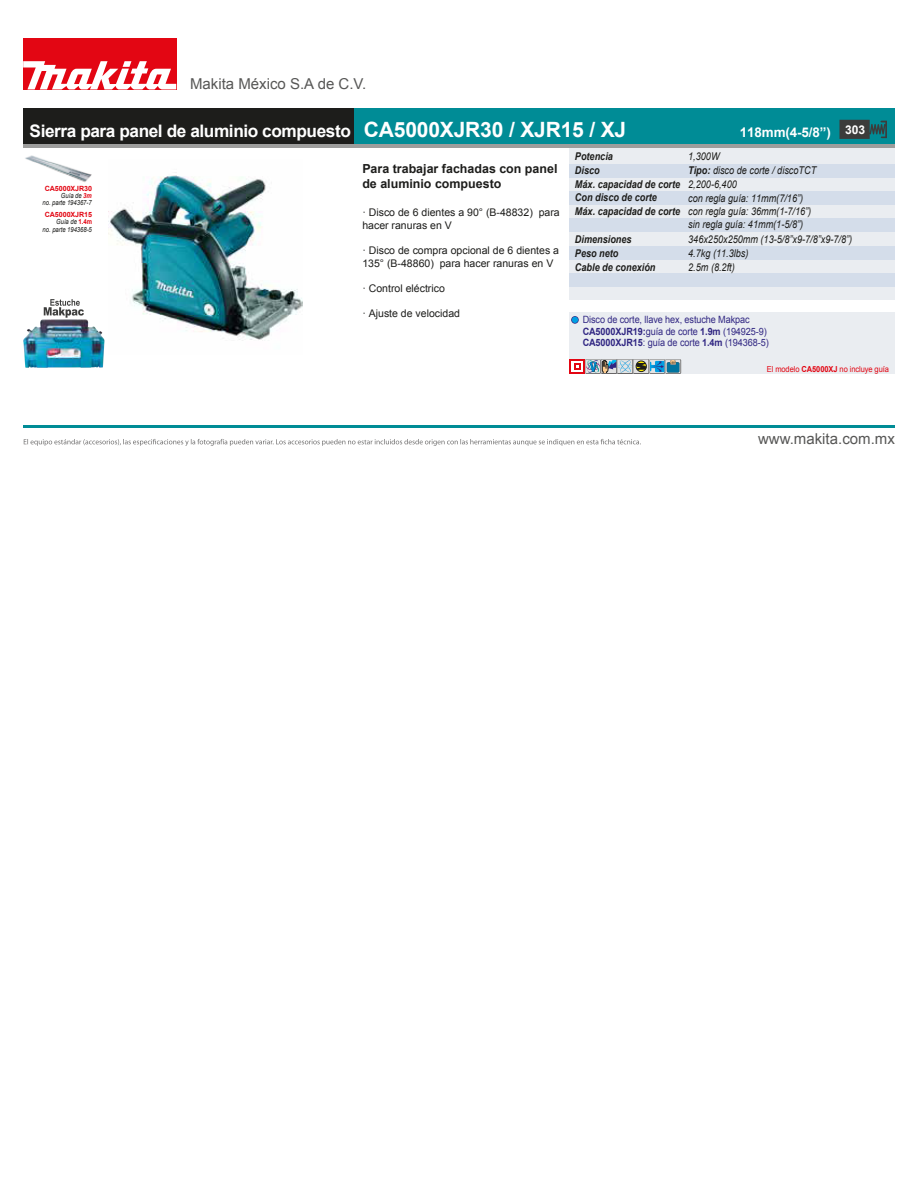
<style>
.page{position:relative;width:918px;height:1188px;background:#fff}
.page>*{position:absolute;margin:0;border:0;box-sizing:border-box;transform-origin:0 0}
.t1{font:700 17.25px "Arial";letter-spacing:-.025em;color:#fff}
.t2{font:15px "Arial";color:#575756}
.t3{font:700 13.35px "Arial";letter-spacing:-.01em;color:#fff}
.t4{font:700 12.45px/15px "Arial";color:#1d1d1b}
.t5{font:italic 10.65px/13.5px "Arial";color:#1d1d1b;scale:.85 1}
.t6{font:italic 700 10.65px "Arial";color:#1d1d1b;scale:.85 1}
.t7{font:10.5px/12.6px "Arial";color:#1d1d1b}
.t8{font:10.05px/11.7px "Arial";letter-spacing:-.01em;color:#312783;scale:.91 1}
.t9{font:8.25px "Arial";letter-spacing:-.01em;color:#e30613;scale:.91 1}
.t10{font:700 7.2px "Arial";letter-spacing:-.01em;color:#e30613}
.t11{font:italic 7.05px/7.2px "Arial";letter-spacing:-.01em;color:#1d1d1b;text-align:right;scale:.85 1}
.s1{font-size:21px}
.s2{font-weight:700}
.s3{font-weight:700;color:#e30613}
.s4{font-weight:700;font-style:normal;color:#e30613}
</style>
<div class="page">
<img style="left:108px;top:172px;width:195px;height:169px">
<div style="left:569px;top:312px;width:326px;height:62px;background:#eaedf1"></div>
<div style="left:569px;top:148px;width:326px;height:152px;background:#eaedf1"></div>
<div style="left:569px;top:164px;width:326px;height:13px;background:#d4ddea"></div>
<div style="left:569px;top:191px;width:326px;height:14px;background:#d4ddea"></div>
<div style="left:569px;top:218px;width:326px;height:14px;background:#d4ddea"></div>
<div style="left:569px;top:246px;width:326px;height:14px;background:#d4ddea"></div>
<div style="left:569px;top:273px;width:326px;height:14px;background:#d4ddea"></div>
<hr style="left:23px;top:425px;width:872px;height:2px;background:#008c96">
<div style="left:23px;top:38px;width:153px;height:51px;background:#e30613"></div>
<svg style="left:23px;top:61px;width:153px;height:28px"></svg>
<div style="left:23px;top:109px;width:872px;height:35px;background:#1d1d1b"></div>
<div style="left:355px;top:109px;width:540px;height:35px;background:#008c96"></div>
<hr style="left:23px;top:144px;width:872px;height:4px;background:#9d9d9c">
<svg style="left:571px;top:316px;width:8px;height:8px"></svg>
<svg style="left:572px;top:317px;width:6px;height:6px"></svg>
<svg style="left:24px;top:439px;width:617px;height:7px"></svg>
<svg style="left:839px;top:120px;width:48px;height:19px"></svg>
<div style="left:569px;top:359px;width:16px;height:15px;background:#e30613"></div>
<div style="left:571px;top:361px;width:12px;height:11px;background:#fff"></div>
<svg style="left:574px;top:363px;width:6px;height:7px"></svg>
<svg style="left:585px;top:359px;width:96px;height:15px"></svg>
<img style="left:25px;top:155px;width:67px;height:27px">
<img style="left:23px;top:319px;width:82px;height:49px">
<svg style="left:44px;top:299px;width:40px;height:19px"></svg>
<h2 class="t2" style="left:190px;top:74px;width:178px">Makita México S.A de C.V.</h2>
<h1 class="t1" style="left:30px;top:120px;width:598px">Sierra para panel de aluminio compuesto <span class="s1">CA5000XJR30 / XJR15 / XJ</span></h1>
<p class="t4" style="left:362px;top:161px;width:197px">Para trabajar fachadas con panel de aluminio compuesto</p>
<p class="t7" style="left:362px;top:206px;width:199px">· Disco de 6 dientes a 90° (B-48832) para hacer ranuras en V</p>
<p class="t7" style="left:362px;top:244px;width:198px">· Disco de compra opcional de 6 dientes a<br>135° (B-48860) para hacer ranuras en V</p>
<p class="t7" style="left:362px;top:282px;width:84px">· Control eléctrico</p>
<p class="t7" style="left:362px;top:308px;width:99px">· Ajuste de velocidad</p>
<p class="t3" style="left:740px;top:124px;width:127px">118mm(4-5/8”) <sup>303</sup></p>
<p class="t6" style="left:575px;top:150px;width:46px">Potencia</p>
<p class="t5" style="left:688px;top:150px;width:152px">1,300W<br><span class="s2">Tipo:</span> disco de corte / discoTCT<br>2,200-6,400<br>con regla guía: 11mm(7/16”) con regla guía: 36mm(1-7/16”) sin regla guía: 41mm(1-5/8”)</p>
<p class="t6" style="left:575px;top:163px;width:31px">Disco</p>
<p class="t6" style="left:575px;top:177px;width:125px">Máx. capacidad de corte</p>
<p class="t6" style="left:575px;top:205px;width:125px">Máx. capacidad de corte</p>
<p class="t10" style="left:45px;top:183px;width:49px">CA5000XJR30</p>
<p class="t11" style="left:43px;top:192px;width:60px">Guía de <span class="s3">3m<br></span>no. parte 194367-7</p>
<p class="t10" style="left:45px;top:210px;width:49px">CA5000XJR15</p>
<p class="t11" style="left:43px;top:218px;width:60px">Guía de <span class="s4">1.4m<br></span>no. parte 194368-5</p>
<p class="t6" style="left:575px;top:191px;width:98px">Con disco de corte</p>
<p class="t6" style="left:575px;top:232px;width:68px">Dimensiones</p>
<p class="t5" style="left:688px;top:233px;width:194px">346x250x250mm (13-5/8”x9-7/8”x9-7/8”)</p>
<p class="t6" style="left:575px;top:246px;width:53px">Peso neto</p>
<p class="t5" style="left:688px;top:246px;width:72px">4.7kg (11.3lbs)</p>
<p class="t6" style="left:575px;top:260px;width:96px">Cable de conexión</p>
<p class="t5" style="left:688px;top:260px;width:56px">2.5m (8.2ft)</p>
<p class="t8" style="left:583px;top:314px;width:204px">Disco de corte, llave hex, estuche Makpac<br><span class="s2">CA5000XJR19:</span>guía de corte <span class="s2">1.9m</span> (194925-9)</p>
<p class="t8" style="left:583px;top:336px;width:206px"><span class="s2">CA5000XJR15</span>: guía de corte <span class="s2">1.4m</span> (194368-5)</p>
<p class="t9" style="left:767px;top:363px;width:136px">El modelo <span class="s2">CA5000XJ</span> no incluye guía</p>
<h2 class="t2" style="left:758px;top:429px;width:138px">www.makita.com.mx</h2>
</div>
